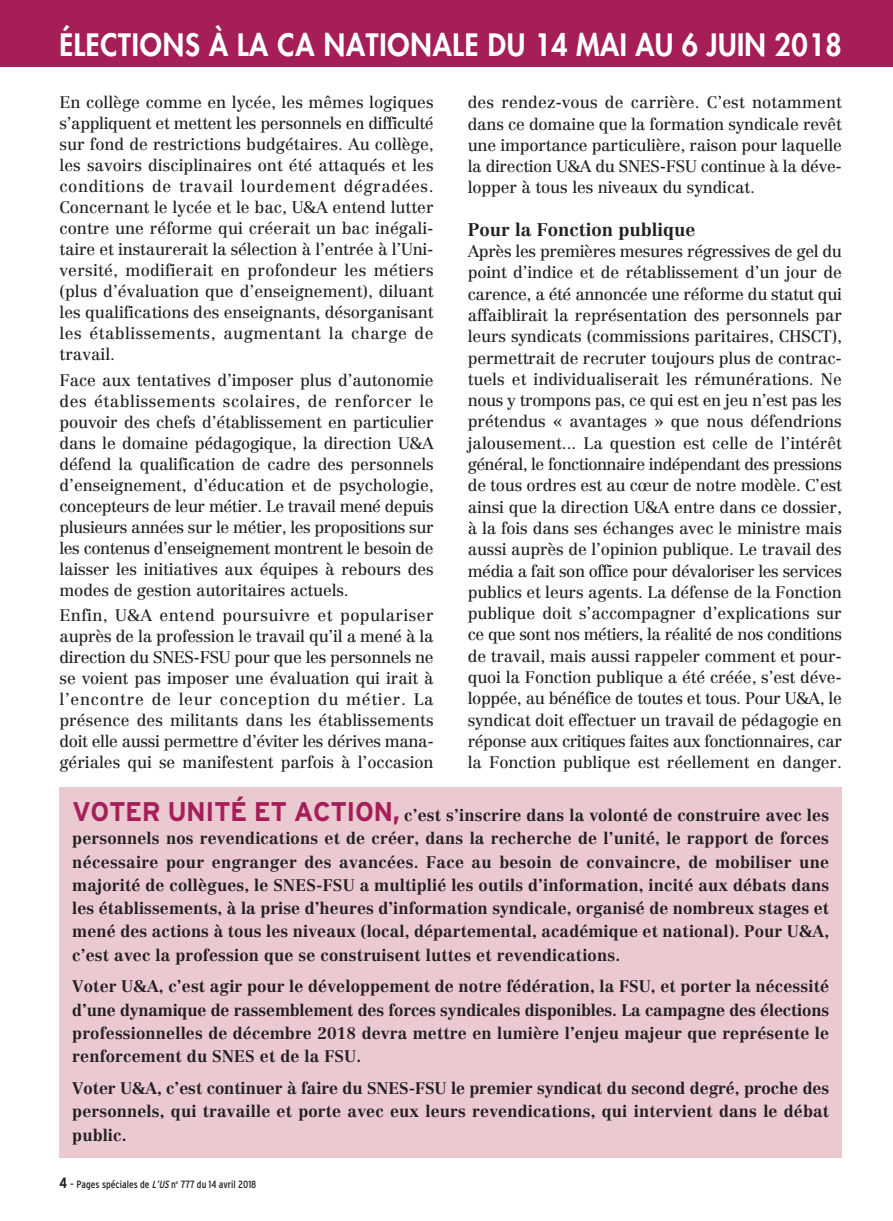
<style>
.page{position:relative;width:893px;height:1221px;background:#fff}
.page>*{position:absolute;margin:0;border:0;box-sizing:border-box;transform-origin:0 0}
.t1{font:800 30px "Futura";letter-spacing:.03em;color:#fff;scale:.94 1}
.t2{font:700 18px "Centennial";color:#231f20}
.t3{font:16.5px/21px "Centennial";letter-spacing:-.005em;color:#231f20;text-align:justify}
.t4{font:700 16.5px/23.2px "Centennial";letter-spacing:.01em;color:#231f20;text-align:justify}
.t5{font:condensed 10.5px "Interstate";color:#231f20}
.s1{font-family:"Interstate";font-size:27px;color:#a61e58}
.s2{font-weight:700;font-size:15px}
.s3{font-stretch:normal}
.s4{font-style:italic}
</style>
<div class="page">
<div style="left:0;top:0;width:893px;height:66px;background:#a61e58"></div>
<div style="left:60px;top:787px;width:782px;height:370px;background:#eac9d0"></div>
<p class="t1" style="left:60px;top:29px;width:834px">ÉLECTIONS À LA CA NATIONALE DU 14 MAI AU 6 JUIN 2018</p>
<p class="t3" style="left:60px;top:94px;width:376px">En collège comme en lycée, les mêmes logiques s’appliquent et mettent les personnels en difficulté sur fond de restrictions budgétaires. Au collège, les savoirs disciplinaires ont été attaqués et les conditions de travail lourdement dégradées.<br>Concernant le lycée et le bac, U&amp;A entend lutter contre une réforme qui créerait un bac inégali&shy;taire et instaurerait la sélection à l’entrée à l’Uni&shy;versité, modifierait en profondeur les métiers (plus d’évaluation que d’enseignement), diluant les qualifications des enseignants, désorganisant les établissements, augmentant la charge de travail.</p>
<p class="t3" style="left:60px;top:371px;width:376px">Face aux tentatives d’imposer plus d’autonomie des établissements scolaires, de renforcer le pouvoir des chefs d’établissement en particulier dans le domaine pédagogique, la direction U&amp;A défend la qualification de cadre des personnels d’enseignement, d’éducation et de psychologie, concepteurs de leur métier. Le travail mené depuis plusieurs années sur le métier, les propositions sur les contenus d’enseignement montrent le besoin de laisser les initiatives aux équipes à rebours des modes de gestion autoritaires actuels.</p>
<p class="t3" style="left:60px;top:606px;width:376px">Enfin, U&amp;A entend poursuivre et populariser auprès de la profession le travail qu’il a mené à la direction du SNES-FSU pour que les personnels ne se voient pas imposer une évaluation qui irait à l’encontre de leur conception du métier. La présence des militants dans les établissements doit elle aussi permettre d’éviter les dérives mana&shy;gériales qui se manifestent parfois à l’occasion</p>
<p class="t3" style="left:468px;top:93px;width:376px">des rendez-vous de carrière. C’est notamment dans ce domaine que la formation syndicale revêt une importance particulière, raison pour laquelle la direction U&amp;A du SNES-FSU continue à la déve&shy;lopper à tous les niveaux du syndicat.</p>
<p class="t2" style="left:468px;top:222px;width:229px">Pour la Fonction publique</p>
<p class="t3" style="left:468px;top:242px;width:376px">Après les premières mesures régressives de gel du point d’indice et de rétablissement d’un jour de carence, a été annoncée une réforme du statut qui affaiblirait la représentation des personnels par leurs syndicats (commissions paritaires, CHSCT), permettrait de recruter toujours plus de contrac&shy;tuels et individualiserait les rémunérations. Ne nous y trompons pas, ce qui est en jeu n’est pas les prétendus « avantages » que nous défendrions jalousement... La question est celle de l’intérêt général, le fonctionnaire indépendant des pressions de tous ordres est au cœur de notre modèle. C’est ainsi que la direction U&amp;A entre dans ce dossier, à la fois dans ses échanges avec le ministre mais aussi auprès de l’opinion publique. Le travail des média a fait son office pour dévaloriser les services publics et leurs agents. La défense de la Fonction publique doit s’accompagner d’explications sur ce que sont nos métiers, la réalité de nos conditions de travail, mais aussi rappeler comment et pour&shy;quoi la Fonction publique a été créée, s’est déve&shy;loppée, au bénéfice de toutes et tous. Pour U&amp;A, le syndicat doit effectuer un travail de pédagogie en réponse aux critiques faites aux fonctionnaires, car la Fonction publique est réellement en danger.</p>
<p class="t4" style="left:72px;top:805px;width:758px"><span class="s1">VOTER UNITÉ ET ACTION,</span> c’est s’inscrire dans la volonté de construire avec les personnels nos revendications et de créer, dans la recherche de l’unité, le rapport de forces nécessaire pour engranger des avancées. Face au besoin de convaincre, de mobiliser une majorité de collègues, le SNES-FSU a multiplié les outils d’information, incité aux débats dans les établissements, à la prise d’heures d’information syndicale, organisé de nombreux stages et mené des actions à tous les niveaux (local, départemental, académique et national). Pour U&amp;A, c’est avec la profession que se construisent luttes et revendications.</p>
<p class="t4" style="left:72px;top:976px;width:758px">Voter U&amp;A, c’est agir pour le développement de notre fédération, la FSU, et porter la nécessité d’une dynamique de rassemblement des forces syndicales disponibles. La campagne des élections professionnelles de décembre 2018 devra mettre en lumière l’enjeu majeur que représente le renforcement du SNES et de la FSU.</p>
<p class="t4" style="left:72px;top:1078px;width:758px">Voter U&amp;A, c’est continuer à faire du SNES-FSU le premier syndicat du second degré, proche des personnels, qui travaille et porte avec eux leurs revendications, qui intervient dans le débat public.</p>
<p class="t5" style="left:60px;top:1180px;width:198px"><span class="s2">4</span> <span class="s3">-</span> Pages spéciales de <span class="s4">L’US</span>n<sup>o</sup> 777 du 14 avril 2018</p>
</div>
